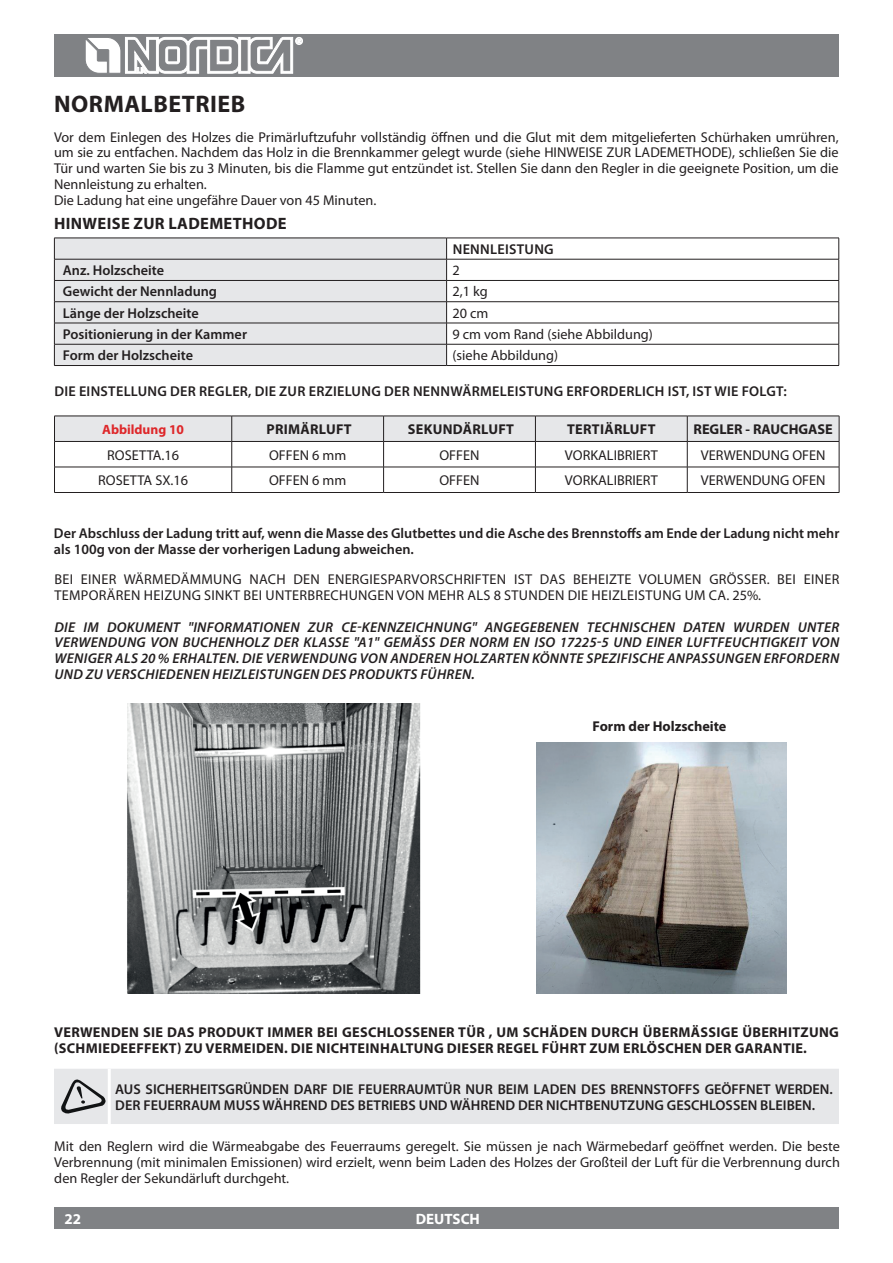
<style>
.page{position:relative;width:893px;height:1263px;background:#fff}
.page>*{position:absolute;margin:0;border:0;box-sizing:border-box;transform-origin:0 0}
.t1{font:700 24px "Myriad Pro";letter-spacing:.02em;color:#231f20}
.t2{font:700 16.5px "Myriad Pro";letter-spacing:.02em;color:#231f20}
.t3{font:700 15px "Myriad Pro";color:#fff}
.t4{font:14.25px/15.8px "Myriad Pro";color:#231f20}
.t5{font:600 14.25px/15.8px "Myriad Pro";color:#231f20}
.t6{font:italic 600 14.25px/15.8px "Myriad Pro";letter-spacing:.02em;color:#231f20;text-align:justify}
.t7{font:700 14.25px/15.8px "Myriad Pro";letter-spacing:.02em;color:#231f20}
.t8{font:14.25px/15.8px "Myriad Pro";letter-spacing:.02em;color:#231f20}
.t9{font:600 14.25px "Myriad Pro";letter-spacing:.02em;color:#231f20}
.t10{font:700 14.25px "Myriad Pro";color:#231f20}
.t11{font:700 13.5px "Myriad Pro";color:#de272a}
</style>
<div class="page">
<img style="left:127px;top:703px;width:294px;height:290px">
<img style="left:536px;top:743px;width:251px;height:250px">
<div style="left:54px;top:34px;width:785px;height:43px;background:#808285"></div>
<svg style="left:85px;top:37px;width:218px;height:37px"></svg>
<div style="left:54px;top:1208px;width:785px;height:21px;background:#808285"></div>
<div style="left:55px;top:239px;width:391px;height:126px;background:#e6e7e9"></div>
<hr style="left:54px;top:238px;width:393px;height:1px;background:#231f20">
<hr style="left:447px;top:238px;width:392px;height:1px;background:#231f20">
<hr style="left:54px;top:259px;width:393px;height:1px;background:#231f20">
<hr style="left:447px;top:259px;width:392px;height:1px;background:#231f20">
<hr style="left:54px;top:280px;width:393px;height:1px;background:#231f20">
<hr style="left:447px;top:280px;width:392px;height:1px;background:#231f20">
<hr style="left:54px;top:301px;width:393px;height:1px;background:#231f20">
<hr style="left:447px;top:301px;width:392px;height:1px;background:#231f20">
<hr style="left:54px;top:323px;width:393px;height:1px;background:#231f20">
<hr style="left:447px;top:323px;width:392px;height:1px;background:#231f20">
<hr style="left:54px;top:344px;width:393px;height:1px;background:#231f20">
<svg style="left:54px;top:238px;width:1px;height:127px"></svg>
<hr style="left:447px;top:344px;width:392px;height:1px;background:#231f20">
<svg style="left:446px;top:238px;width:1px;height:127px"></svg>
<svg style="left:838px;top:238px;width:1px;height:127px"></svg>
<hr style="left:54px;top:365px;width:393px;height:1px;background:#231f20">
<hr style="left:447px;top:365px;width:392px;height:1px;background:#231f20">
<div style="left:54px;top:1069px;width:785px;height:55px;background:#e6e7e9"></div>
<hr style="left:54px;top:492px;width:178px;height:1px;background:#231f20">
<hr style="left:232px;top:492px;width:152px;height:1px;background:#231f20">
<hr style="left:384px;top:492px;width:151px;height:1px;background:#231f20">
<hr style="left:535px;top:492px;width:152px;height:1px;background:#231f20">
<hr style="left:687px;top:492px;width:152px;height:1px;background:#231f20">
<svg style="left:54px;top:416px;width:786px;height:76px"></svg>
<h1 class="t1" style="left:54px;top:89px;width:192px">NORMALBETRIEB</h1>
<p class="t4" style="left:54px;top:129px;width:786px">Vor dem Einlegen des Holzes die Primärluftzufuhr vollständig öffnen und die Glut mit dem mitgelieferten Schürhaken umrühren, um sie zu entfachen. Nachdem das Holz in die Brennkammer gelegt wurde (siehe HINWEISE ZUR LADEMETHODE), schließen Sie die Tür und warten Sie bis zu 3 Minuten, bis die Flamme gut entzündet ist. Stellen Sie dann den Regler in die geeignete Position, um die Nennleistung zu erhalten.<br>Die Ladung hat eine ungefähre Dauer von 45 Minuten.</p>
<p class="t2" style="left:54px;top:213px;width:234px">HINWEISE ZUR LADEMETHODE</p>
<p class="t9" style="left:453px;top:240px;width:102px">NENNLEISTUNG</p>
<p class="t5" style="left:63px;top:262px;width:103px">Anz. Holzscheite</p>
<p class="t4" style="left:453px;top:262px;width:9px">2</p>
<p class="t5" style="left:63px;top:283px;width:156px">Gewicht der Nennladung</p>
<p class="t4" style="left:453px;top:284px;width:37px">2,1 kg</p>
<p class="t5" style="left:63px;top:305px;width:137px">Länge der Holzscheite</p>
<p class="t4" style="left:453px;top:305px;width:37px">20 cm</p>
<p class="t5" style="left:63px;top:326px;width:186px">Positionierung in der Kammer</p>
<p class="t4" style="left:453px;top:326px;width:202px">9 cm vom Rand (siehe Abbildung)</p>
<p class="t5" style="left:63px;top:347px;width:132px">Form der Holzscheite</p>
<p class="t4" style="left:453px;top:347px;width:107px">(siehe Abbildung)</p>
<p class="t9" style="left:54px;top:382px;width:734px">DIE EINSTELLUNG DER REGLER, DIE ZUR ERZIELUNG DER NENNWÄRMELEISTUNG ERFORDERLICH IST, IST WIE FOLGT:</p>
<p class="t11" style="left:102px;top:420px;width:83px">Abbildung 10</p>
<p class="t7" style="left:267px;top:421px;width:87px">PRIMÄRLUFT</p>
<p class="t7" style="left:408px;top:421px;width:108px">SEKUNDÄRLUFT</p>
<p class="t7" style="left:567px;top:421px;width:90px">TERTIÄRLUFT</p>
<p class="t10" style="left:694px;top:420px;width:141px">REGLER - RAUCHGASE</p>
<p class="t4" style="left:107px;top:447px;width:73px">ROSETTA.16</p>
<p class="t4" style="left:269px;top:447px;width:79px">OFFEN 6 mm</p>
<p class="t4" style="left:439px;top:447px;width:42px">OFFEN</p>
<p class="t4" style="left:565px;top:447px;width:94px">VORKALIBRIERT</p>
<p class="t4" style="left:701px;top:447px;width:126px">VERWENDUNG OFEN</p>
<p class="t4" style="left:98px;top:472px;width:91px">ROSETTA SX.16</p>
<p class="t4" style="left:269px;top:472px;width:79px">OFFEN 6 mm</p>
<p class="t4" style="left:439px;top:472px;width:42px">OFFEN</p>
<p class="t4" style="left:565px;top:472px;width:94px">VORKALIBRIERT</p>
<p class="t4" style="left:701px;top:472px;width:126px">VERWENDUNG OFEN</p>
<p class="t5" style="left:54px;top:525px;width:787px">Der Abschluss der Ladung tritt auf, wenn die Masse des Glutbettes und die Asche des Brennstoffs am Ende der Ladung nicht mehr als 100g von der Masse der vorherigen Ladung abweichen.</p>
<p class="t8" style="left:54px;top:571px;width:786px">BEI EINER WÄRMEDÄMMUNG NACH DEN ENERGIESPARVORSCHRIFTEN IST DAS BEHEIZTE VOLUMEN GRÖSSER. BEI EINER<br>TEMPORÄREN HEIZUNG SINKT BEI UNTERBRECHUNGEN VON MEHR ALS 8 STUNDEN DIE HEIZLEISTUNG UM CA. 25%.</p>
<p class="t6" style="left:54px;top:618px;width:786px">DIE IM DOKUMENT "INFORMATIONEN ZUR CE-KENNZEICHNUNG" ANGEGEBENEN TECHNISCHEN DATEN WURDEN UNTER VERWENDUNG VON BUCHENHOLZ DER KLASSE "A1" GEMÄSS DER NORM EN ISO 17225-5 UND EINER LUFTFEUCHTIGKEIT VON WENIGER ALS 20 % ERHALTEN. DIE VERWENDUNG VON ANDEREN HOLZARTEN KÖNNTE SPEZIFISCHE ANPASSUNGEN ERFORDERN UND ZU VERSCHIEDENEN HEIZLEISTUNGEN DES PRODUKTS FÜHREN.</p>
<p class="t10" style="left:593px;top:717px;width:135px">Form der Holzscheite</p>
<p class="t7" style="left:54px;top:1024px;width:786px">VERWENDEN SIE DAS PRODUKT IMMER BEI GESCHLOSSENER TÜR , UM SCHÄDEN DURCH ÜBERMÄSSIGE ÜBERHITZUNG (SCHMIEDEEFFEKT) ZU VERMEIDEN. DIE NICHTEINHALTUNG DIESER REGEL FÜHRT ZUM ERLÖSCHEN DER GARANTIE.</p>
<p class="t5" style="left:115px;top:1081px;width:719px">AUS SICHERHEITSGRÜNDEN DARF DIE FEUERRAUMTÜR NUR BEIM LADEN DES BRENNSTOFFS GEÖFFNET WERDEN.<br>DER FEUERRAUM MUSS WÄHREND DES BETRIEBS UND WÄHREND DER NICHTBENUTZUNG GESCHLOSSEN BLEIBEN.</p>
<p class="t4" style="left:54px;top:1138px;width:787px;text-align:justify">Mit den Reglern wird die Wärmeabgabe des Feuerraums geregelt. Sie müssen je nach Wärmebedarf geöffnet werden. Die beste Verbrennung (mit minimalen Emissionen) wird erzielt, wenn beim Laden des Holzes der Großteil der Luft für die Verbrennung durch den Regler der Sekundärluft durchgeht.</p>
<p class="t3" style="left:65px;top:1209px;width:18px">22</p>
<p class="t3" style="left:416px;top:1209px;width:66px">DEUTSCH</p>
</div>
